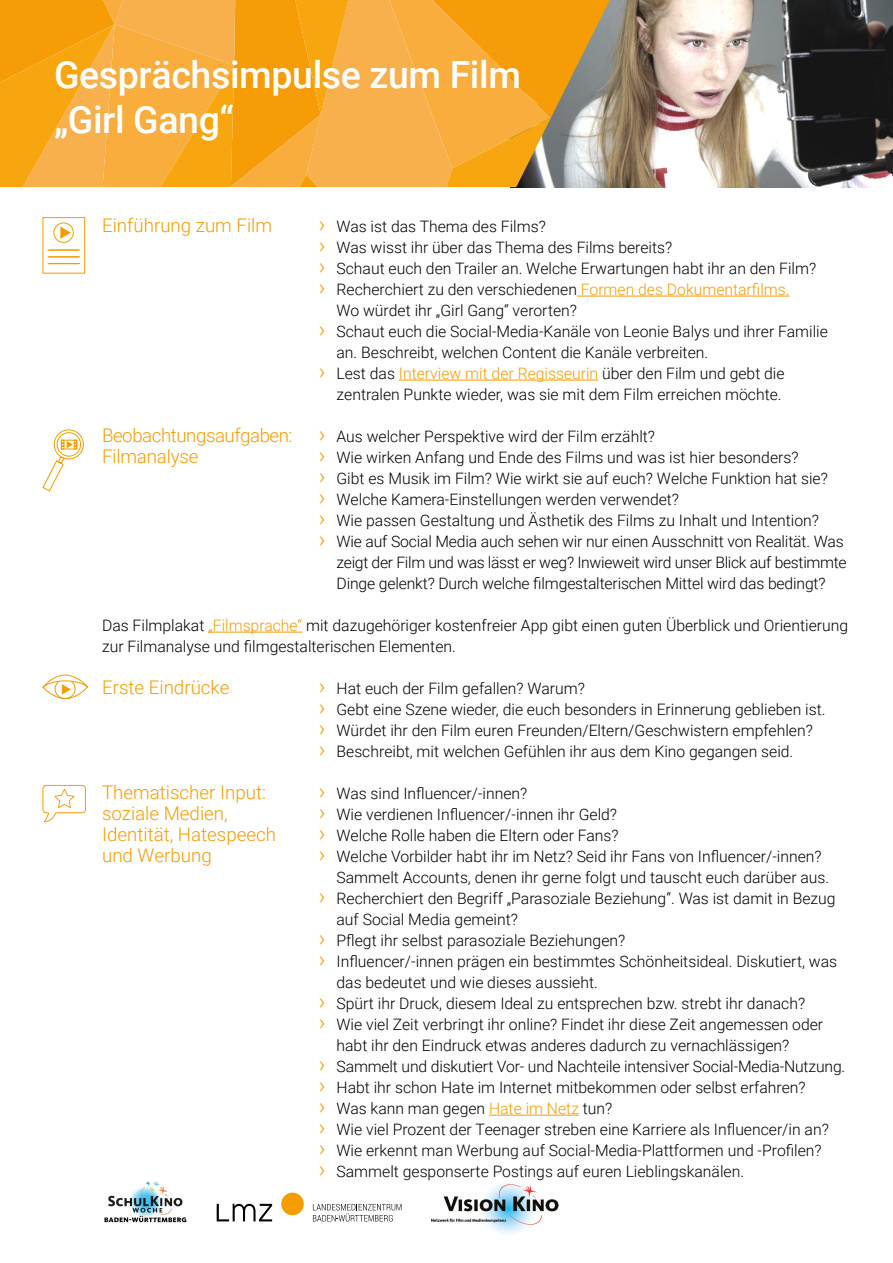
<style>
.page{position:relative;width:893px;height:1263px;background:#fff}
.page>*{position:absolute;margin:0;border:0;box-sizing:border-box;transform-origin:0 0}
.t1{font:500 37.5px/45px "Roboto";letter-spacing:-.01em;color:#fff}
.t2{font:300 18.75px/21px "Roboto";color:#f59c00}
.t3{font:300 18.75px/21px "Roboto";letter-spacing:-.025em;color:#f59c00}
.t4{font:300 15.75px/21px "Roboto";color:#000}
.t5{font:300 15.75px "Roboto";letter-spacing:-.02em;color:#000}
.s1{font-size:22.5px;color:#f59c00}
.s2{color:#f59c00}
</style>
<div class="page">
<img style="left:616px;top:0;width:277px;height:187px">
<svg style="left:0;top:0;width:616px;height:187px;background:#f0a731"></svg>
<img style="left:431px;top:1183px;width:128px;height:51px">
<img style="left:104px;top:1181px;width:83px;height:42px">
<div style="left:281px;top:1193px;width:23px;height:22px;background:#f59c00;border-radius:50%"></div>
<svg style="left:217px;top:1204px;width:55px;height:17px"></svg>
<svg style="left:313px;top:1204px;width:88px;height:17px"></svg>
<svg style="left:42px;top:217px;width:43px;height:57px"></svg>
<svg style="left:42px;top:429px;width:42px;height:63px"></svg>
<svg style="left:42px;top:674px;width:46px;height:25px"></svg>
<svg style="left:42px;top:785px;width:44px;height:37px"></svg>
<hr style="left:577px;top:296px;width:213px;height:1px;background:#f59c00">
<hr style="left:399px;top:380px;width:199px;height:1px;background:#f59c00">
<hr style="left:208px;top:632px;width:94px;height:1px;background:#f59c00">
<hr style="left:489px;top:1115px;width:90px;height:1px;background:#f59c00">
<h1 class="t1" style="left:54px;top:51px;width:468px">Gesprächsimpulse zum Film „Girl Gang“</h1>
<p class="t2" style="left:102px;top:214px;width:171px">Einführung zum Film</p>
<p class="t4" style="left:319px;top:215px;width:228px"><span class="s1">›</span> Was ist das Thema des Films?</p>
<p class="t4" style="left:319px;top:236px;width:355px"><span class="s1">›</span> Was wisst ihr über das Thema des Films bereits?</p>
<p class="t4" style="left:319px;top:257px;width:499px"><span class="s1">›</span> Schaut euch den Trailer an. Welche Erwartungen habt ihr an den Film?</p>
<p class="t4" style="left:319px;top:278px;width:472px"><span class="s1">›</span> Recherchiert zu den verschiedenen <span class="s2">Formen des Dokumentarfilms.</span></p>
<p class="t4" style="left:337px;top:299px;width:242px">Wo würdet ihr „Girl Gang“ verorten?</p>
<p class="t4" style="left:319px;top:320px;width:510px"><span class="s1">›</span> Schaut euch die Social-Media-Kanäle von Leonie Balys und ihrer Familie</p>
<p class="t4" style="left:337px;top:341px;width:373px">an. Beschreibt, welchen Content die Kanäle verbreiten.</p>
<p class="t4" style="left:319px;top:362px;width:467px"><span class="s1">›</span> Lest das <span class="s2">Interview mit der Regisseurin</span> über den Film und gebt die</p>
<p class="t4" style="left:337px;top:383px;width:447px">zentralen Punkte wieder, was sie mit dem Film erreichen möchte.</p>
<p class="t4" style="left:319px;top:425px;width:338px"><span class="s1">›</span> Aus welcher Perspektive wird der Film erzählt?</p>
<p class="t4" style="left:319px;top:446px;width:481px"><span class="s1">›</span> Wie wirken Anfang und Ende des Films und was ist hier besonders?</p>
<p class="t4" style="left:319px;top:467px;width:510px"><span class="s1">›</span> Gibt es Musik im Film? Wie wirkt sie auf euch? Welche Funktion hat sie?</p>
<p class="t4" style="left:319px;top:488px;width:362px"><span class="s1">›</span> Welche Kamera-Einstellungen werden verwendet?</p>
<p class="t4" style="left:319px;top:509px;width:502px"><span class="s1">›</span> Wie passen Gestaltung und Ästhetik des Films zu Inhalt und Intention?</p>
<p class="t4" style="left:319px;top:530px;width:526px"><span class="s1">›</span> Wie auf Social Media auch sehen wir nur einen Ausschnitt von Realität. Was</p>
<p class="t5" style="left:337px;top:551px;width:512px">zeigt der Film und was lässt er weg? Inwieweit wird unser Blick auf bestimmte</p>
<p class="t4" style="left:337px;top:572px;width:491px">Dinge gelenkt? Durch welche filmgestalterischen Mittel wird das bedingt?</p>
<p class="t4" style="left:102px;top:614px;width:748px">Das Filmplakat <span class="s2">„Filmsprache“</span> mit dazugehöriger kostenfreier App gibt einen guten Überblick und Orientierung zur Filmanalyse und filmgestalterischen Elementen.</p>
<p class="t4" style="left:319px;top:677px;width:508px"><span class="s1">›</span> Hat euch der Film gefallen? Warum?<br><span class="s1">›</span> Gebt eine Szene wieder, die euch besonders in Erinnerung geblieben ist. <span class="s1">›</span> Würdet ihr den Film euren Freunden/Eltern/Geschwistern empfehlen?<br><span class="s1">›</span> Beschreibt, mit welchen Gefühlen ihr aus dem Kino gegangen seid.</p>
<p class="t4" style="left:319px;top:782px;width:210px"><span class="s1">›</span> Was sind Influencer/-innen?</p>
<p class="t4" style="left:319px;top:803px;width:300px"><span class="s1">›</span> Wie verdienen Influencer/-innen ihr Geld?</p>
<p class="t4" style="left:319px;top:824px;width:301px"><span class="s1">›</span> Welche Rolle haben die Eltern oder Fans?</p>
<p class="t4" style="left:319px;top:845px;width:504px"><span class="s1">›</span> Welche Vorbilder habt ihr im Netz? Seid ihr Fans von Influencer/-innen?</p>
<p class="t4" style="left:337px;top:866px;width:494px">Sammelt Accounts, denen ihr gerne folgt und tauscht euch darüber aus.</p>
<p class="t4" style="left:319px;top:887px;width:518px"><span class="s1">›</span> Recherchiert den Begriff „Parasoziale Beziehung“. Was ist damit in Bezug</p>
<p class="t4" style="left:337px;top:908px;width:183px">auf Social Media gemeint?</p>
<p class="t4" style="left:319px;top:929px;width:308px"><span class="s1">›</span> Pflegt ihr selbst parasoziale Beziehungen?</p>
<p class="t4" style="left:319px;top:950px;width:520px"><span class="s1">›</span> Influencer/-innen prägen ein bestimmtes Schönheitsideal. Diskutiert, was</p>
<p class="t4" style="left:337px;top:971px;width:263px">das bedeutet und wie dieses aussieht.</p>
<p class="t4" style="left:319px;top:992px;width:488px"><span class="s1">›</span> Spürt ihr Druck, diesem Ideal zu entsprechen bzw. strebt ihr danach?</p>
<p class="t4" style="left:319px;top:1013px;width:506px"><span class="s1">›</span> Wie viel Zeit verbringt ihr online? Findet ihr diese Zeit angemessen oder</p>
<p class="t4" style="left:337px;top:1034px;width:454px">habt ihr den Eindruck etwas anderes dadurch zu vernachlässigen?</p>
<p class="t4" style="left:319px;top:1055px;width:528px"><span class="s1">›</span> Sammelt und diskutiert Vor- und Nachteile intensiver Social-Media-Nutzung.</p>
<p class="t4" style="left:319px;top:1076px;width:488px"><span class="s1">›</span> Habt ihr schon Hate im Internet mitbekommen oder selbst erfahren?</p>
<p class="t4" style="left:319px;top:1097px;width:295px"><span class="s1">›</span> Was kann man gegen <span class="s2">Hate im Netz</span> tun?</p>
<p class="t4" style="left:319px;top:1118px;width:511px"><span class="s1">›</span> Wie viel Prozent der Teenager streben eine Karriere als Influencer/in an?</p>
<p class="t4" style="left:319px;top:1139px;width:504px"><span class="s1">›</span> Wie erkennt man Werbung auf Social-Media-Plattformen und -Profilen?</p>
<p class="t4" style="left:319px;top:1160px;width:427px"><span class="s1">›</span> Sammelt gesponserte Postings auf euren Lieblingskanälen.</p>
<p class="t3" style="left:102px;top:424px;width:192px">Beobachtungsaufgaben:<br>Filmanalyse</p>
<p class="t2" style="left:102px;top:676px;width:129px">Erste Eindrücke</p>
<p class="t2" style="left:102px;top:781px;width:176px">Thematischer Input: soziale Medien,<br>Identität, Hatespeech und Werbung</p>
</div>
